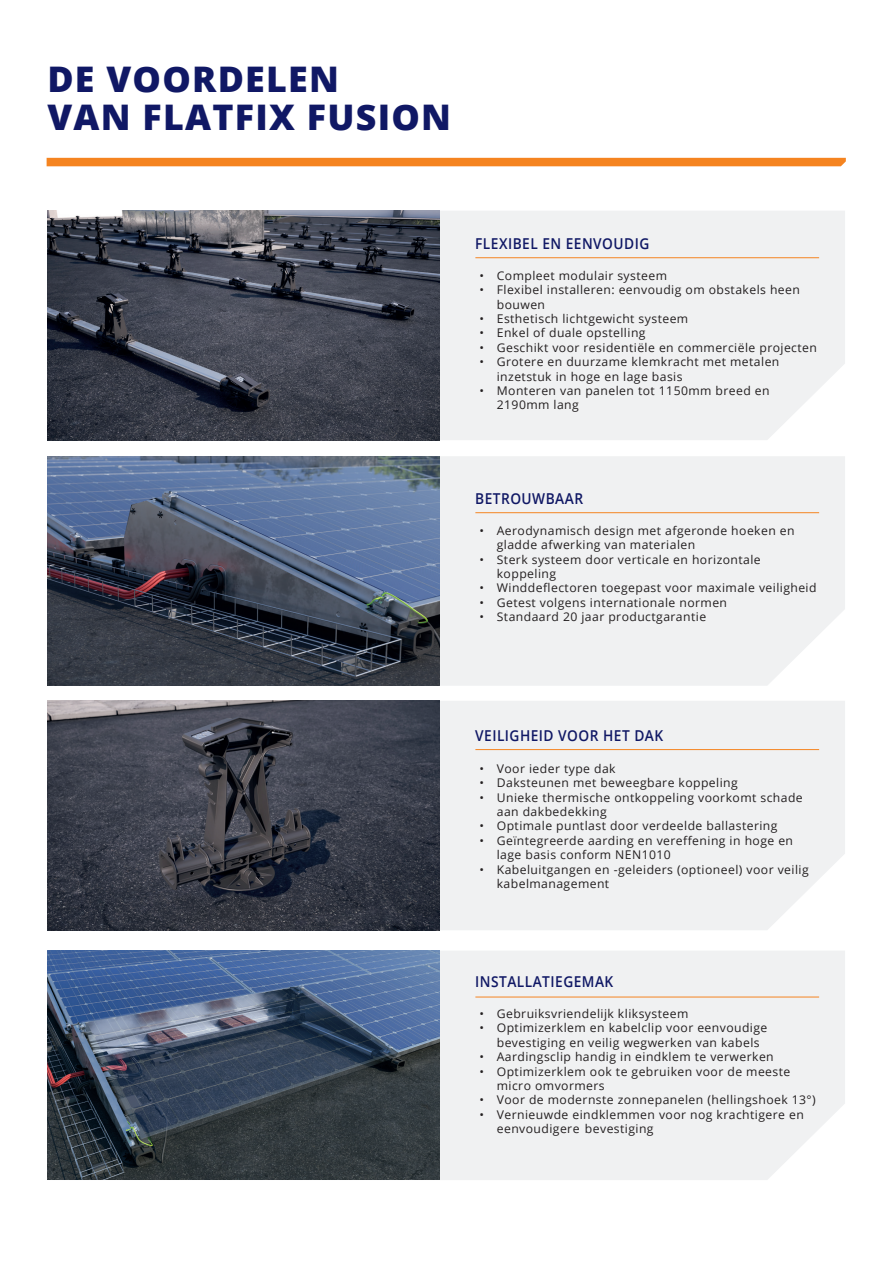
<style>
.page{position:relative;width:893px;height:1263px;background:#fff}
.page>*{position:absolute;margin:0;border:0;box-sizing:border-box;transform-origin:0 0}
.t1{font:800 35.25px/37.5px "Open Sans";letter-spacing:.035em;color:#101865}
.t2{font:600 15px "Open Sans";letter-spacing:.035em;color:#101865;scale:.91 1}
.t3{font:12px/14.4px "Open Sans";letter-spacing:.035em;color:#231f20}
</style>
<div class="page">
<div style="left:439px;top:211px;width:406px;height:229px;background:#f0f1f2"></div>
<div style="left:47px;top:158px;width:799px;height:8px;background:#f58420"></div>
<div style="left:439px;top:950px;width:406px;height:230px;background:#f0f1f2"></div>
<div style="left:439px;top:701px;width:406px;height:229px;background:#f0f1f2"></div>
<div style="left:439px;top:456px;width:406px;height:230px;background:#f0f1f2"></div>
<hr style="left:475px;top:257px;width:344px;height:1px;background:#f58420">
<hr style="left:475px;top:512px;width:344px;height:1px;background:#f58420">
<hr style="left:475px;top:749px;width:344px;height:1px;background:#f58420">
<hr style="left:475px;top:997px;width:344px;height:1px;background:#f58420">
<img style="left:47px;top:211px;width:392px;height:229px">
<img style="left:47px;top:701px;width:392px;height:229px">
<img style="left:47px;top:951px;width:392px;height:229px">
<img style="left:47px;top:456px;width:392px;height:230px">
<h1 class="t1" style="left:47px;top:59px;width:405px">DE VOORDELEN<br>VAN FLATFIX FUSION</h1>
<p class="t2" style="left:475px;top:233px;width:193px">FLEXIBEL EN EENVOUDIG</p>
<p class="t3" style="left:479px;top:268px;width:189px">• Compleet modulair systeem</p>
<p class="t3" style="left:497px;top:282px;width:305px;text-indent:-17px">• Flexibel installeren: eenvoudig om obstakels heen bouwen</p>
<p class="t3" style="left:479px;top:311px;width:210px">• Esthetisch lichtgewicht systeem</p>
<p class="t3" style="left:479px;top:325px;width:168px">• Enkel of duale opstelling</p>
<p class="t3" style="left:479px;top:340px;width:339px">• Geschikt voor residentiële en commerciële projecten</p>
<p class="t3" style="left:497px;top:354px;width:284px;text-indent:-17px">• Grotere en duurzame klemkracht met metalen inzetstuk in hoge en lage basis</p>
<p class="t3" style="left:497px;top:383px;width:274px;text-indent:-17px">• Monteren van panelen tot 1150mm breed en<br>2190mm lang</p>
<p class="t2" style="left:475px;top:488px;width:120px">BETROUWBAAR</p>
<p class="t3" style="left:497px;top:523px;width:299px;text-indent:-17px">• Aerodynamisch design met afgeronde hoeken en gladde afwerking van materialen</p>
<p class="t3" style="left:497px;top:552px;width:265px;text-indent:-17px">• Sterk systeem door verticale en horizontale koppeling</p>
<p class="t3" style="left:479px;top:580px;width:339px">• Winddeflectoren toegepast voor maximale veiligheid</p>
<p class="t3" style="left:479px;top:595px;width:249px">• Getest volgens internationale normen</p>
<p class="t3" style="left:479px;top:609px;width:228px">• Standaard 20 jaar productgarantie</p>
<p class="t2" style="left:475px;top:725px;width:208px">VEILIGHEID VOOR HET DAK</p>
<p class="t3" style="left:479px;top:761px;width:138px">• Voor ieder type dak</p>
<p class="t3" style="left:479px;top:775px;width:260px">• Daksteunen met beweegbare koppeling</p>
<p class="t3" style="left:497px;top:790px;width:307px;text-indent:-17px">• Unieke thermische ontkoppeling voorkomt schade aan dakbedekking</p>
<p class="t3" style="left:479px;top:818px;width:300px">• Optimale puntlast door verdeelde ballastering</p>
<p class="t3" style="left:497px;top:833px;width:298px;text-indent:-17px">• Geïntegreerde aarding en vereffening in hoge en lage basis conform NEN1010</p>
<p class="t3" style="left:497px;top:862px;width:313px;text-indent:-17px">• Kabeluitgangen en -geleiders (optioneel) voor veilig kabelmanagement</p>
<p class="t2" style="left:475px;top:972px;width:153px">INSTALLATIEGEMAK</p>
<p class="t3" style="left:479px;top:1006px;width:210px">• Gebruiksvriendelijk kliksysteem</p>
<p class="t3" style="left:497px;top:1020px;width:272px;text-indent:-17px">• Optimizerklem en kabelclip voor eenvoudige bevestiging en veilig wegwerken van kabels</p>
<p class="t3" style="left:479px;top:1049px;width:296px">• Aardingsclip handig in eindklem te verwerken</p>
<p class="t3" style="left:497px;top:1064px;width:295px;text-indent:-17px">• Optimizerklem ook te gebruiken voor de meeste micro omvormers</p>
<p class="t3" style="left:479px;top:1092px;width:338px">• Voor de modernste zonnepanelen (hellingshoek 13°)</p>
<p class="t3" style="left:497px;top:1107px;width:308px;text-indent:-17px">• Vernieuwde eindklemmen voor nog krachtigere en eenvoudigere bevestiging</p>
</div>
